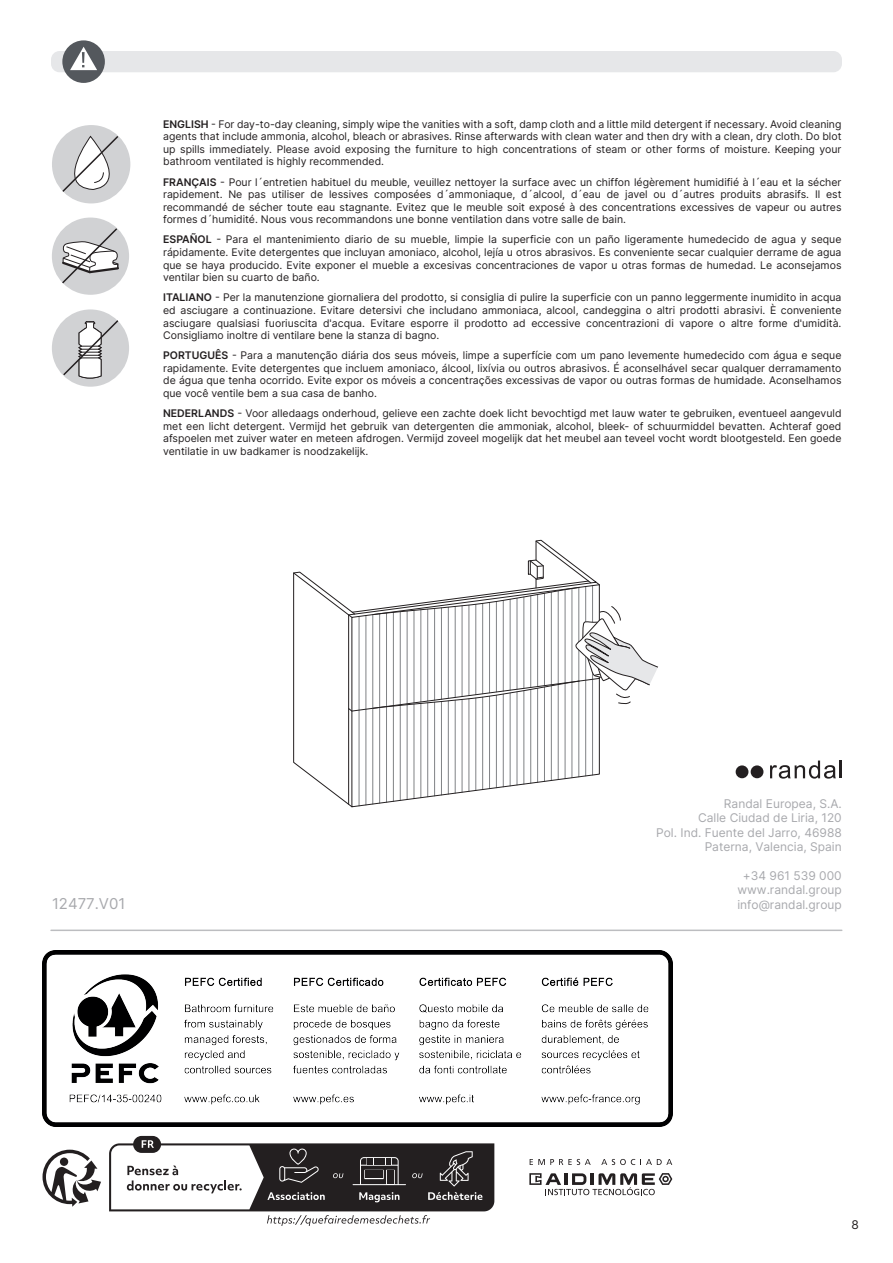
<style>
.page{position:relative;width:893px;height:1263px;background:#fff}
.page>*{position:absolute;margin:0;border:0;box-sizing:border-box;transform-origin:0 0}
.t1{font:15px "Inter";color:#a8a9ad}
.t2{font:12px/14.4px "Inter";color:#a8a9ad;text-align:right}
.t3{font:12px "Inter";color:#231f20}
.t4{font:10.5px/12.6px "Inter";color:#231f20;text-align:justify}
.s1{font-weight:600}
</style>
<div class="page">
<div style="left:51px;top:51px;width:791px;height:21px;background:#e6e7e9;border-radius:9px"></div>
<svg style="left:52px;top:125px;width:79px;height:78px"></svg>
<div style="left:52px;top:218px;width:77px;height:77px;background:#d1d2d4;border-radius:50%"></div>
<svg style="left:60px;top:227px;width:60px;height:58px"></svg>
<div style="left:52px;top:309px;width:77px;height:78px;background:#d1d2d4;border-radius:50%"></div>
<svg style="left:62px;top:319px;width:58px;height:60px"></svg>
<div style="left:62px;top:40px;width:43px;height:43px;background:#54585d;border-radius:50%"></div>
<svg style="left:70px;top:47px;width:27px;height:23px"></svg>
<div style="left:751px;top:765px;width:12px;height:13px;background:#231f20;border-radius:50%"></div>
<div style="left:736px;top:765px;width:12px;height:13px;background:#231f20;border-radius:50%"></div>
<svg style="left:770px;top:760px;width:72px;height:19px"></svg>
<hr style="left:51px;top:929px;width:791px;height:2px;background:#bcbdc0">
<svg style="left:293px;top:540px;width:365px;height:267px"></svg>
<svg style="left:529px;top:1173px;width:143px;height:22px"></svg>
<svg style="left:530px;top:1159px;width:61px;height:6px"></svg>
<svg style="left:601px;top:1159px;width:71px;height:6px"></svg>
<img style="left:43px;top:950px;width:629px;height:176px">
<svg style="left:43px;top:1150px;width:58px;height:57px"></svg>
<svg style="left:109px;top:1136px;width:385px;height:90px"></svg>
<p class="t4" style="left:163px;top:117px;width:680px"><span class="s1">ENGLISH</span> - For day-to-day cleaning, simply wipe the vanities with a soft, damp cloth and a little mild detergent if necessary. Avoid cleaning agents that include ammonia, alcohol, bleach or abrasives. Rinse afterwards with clean water and then dry with a clean, dry cloth. Do blot up spills immediately. Please avoid exposing the furniture to high concentrations of steam or other forms of moisture. Keeping your bathroom ventilated is highly recommended.</p>
<p class="t4" style="left:163px;top:175px;width:680px"><span class="s1">FRANÇAIS</span> - Pour l´entretien habituel du meuble, veuillez nettoyer la surface avec un chiffon légèrement humidifié à l´eau et la sécher rapidement. Ne pas utiliser de lessives composées d´ammoniaque, d´alcool, d´eau de javel ou d´autres produits abrasifs. Il est recommandé de sécher toute eau stagnante. Evitez que le meuble soit exposé à des concentrations excessives de vapeur ou autres formes d´humidité. Nous vous recommandons une bonne ventilation dans votre salle de bain.</p>
<p class="t4" style="left:163px;top:233px;width:680px"><span class="s1">ESPAÑOL</span> - Para el mantenimiento diario de su mueble, limpie la superficie con un paño ligeramente humedecido de agua y seque rápidamente. Evite detergentes que incluyan amoniaco, alcohol, lejía u otros abrasivos. Es conveniente secar cualquier derrame de agua que se haya producido. Evite exponer el mueble a excesivas concentraciones de vapor u otras formas de humedad. Le aconsejamos ventilar bien su cuarto de baño.</p>
<p class="t4" style="left:163px;top:291px;width:680px"><span class="s1">ITALIANO</span> - Per la manutenzione giornaliera del prodotto, si consiglia di pulire la superficie con un panno leggermente inumidito in acqua ed asciugare a continuazione. Evitare detersivi che includano ammoniaca, alcool, candeggina o altri prodotti abrasivi. È conveniente asciugare qualsiasi fuoriuscita d'acqua. Evitare esporre il prodotto ad eccessive concentrazioni di vapore o altre forme d'umidità.<br>Consigliamo inoltre di ventilare bene la stanza di bagno.</p>
<p class="t4" style="left:163px;top:349px;width:680px"><span class="s1">PORTUGUÊS</span> - Para a manutenção diária dos seus móveis, limpe a superfície com um pano levemente humedecido com água e seque rapidamente. Evite detergentes que incluem amoniaco, álcool, lixívia ou outros abrasivos. É aconselhável secar qualquer derramamento de água que tenha ocorrido. Evite expor os móveis a concentrações excessivas de vapor ou outras formas de humidade. Aconselhamos que você ventile bem a sua casa de banho.</p>
<p class="t4" style="left:163px;top:407px;width:680px"><span class="s1">NEDERLANDS</span> - Voor alledaags onderhoud, gelieve een zachte doek licht bevochtigd met lauw water te gebruiken, eventueel aangevuld met een licht detergent. Vermijd het gebruik van detergenten die ammoniak, alcohol, bleek- of schuurmiddel bevatten. Achteraf goed afspoelen met zuiver water en meteen afdrogen. Vermijd zoveel mogelijk dat het meubel aan teveel vocht wordt blootgesteld. Een goede ventilatie in uw badkamer is noodzakelijk.</p>
<h1 class="t1" style="left:52px;top:893px;width:75px">12477.V01</h1>
<p class="t2" style="left:656px;top:796px;width:187px">Randal Europea, S.A.<br>Calle Ciudad de Liria, 120<br>Pol. Ind. Fuente del Jarro, 46988<br>Paterna, Valencia, Spain</p>
<p class="t2" style="left:737px;top:868px;width:106px;text-align:center">+34 961 539 000 www.randal.group info@randal.group</p>
<p class="t3" style="left:851px;top:1216px;width:9px">8</p>
</div>
